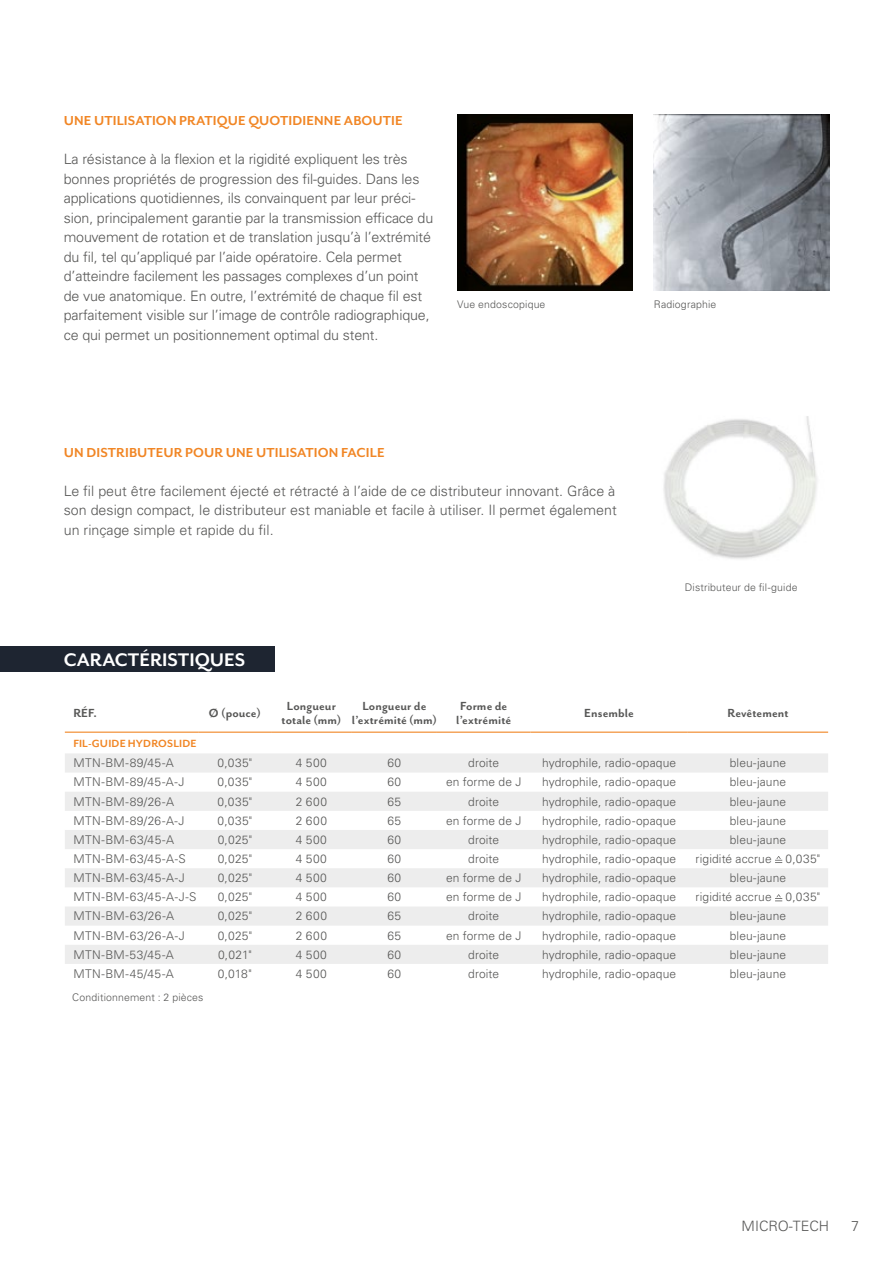
<style>
.page{position:relative;width:893px;height:1263px;background:#fff}
.page>*{position:absolute;margin:0;border:0;box-sizing:border-box;transform-origin:0 0}
.Bullit_Headline_NEW{font:700 21px "Mr Eaves San OT";color:#fff}
.Subline_Copy_FR{font:700 15px "Mr Eaves San OT";letter-spacing:.005em;color:#f18625}
.Copy_FR{font:300 14.25px/19.5px "Univers LT Std";letter-spacing:-.01em;color:#575756;text-align:justify}
.Tabelle_Kopf_NEW{font:700 13.5px/13.5px "Mr Eaves San OT";letter-spacing:.005em;color:#575756;text-align:center}
.Tabelle_NEW{font:300 12px "Univers LT Std";letter-spacing:.01em;color:#575756}
.Tabelle_Subline_NEW{font:700 12px "Mr Eaves San OT";letter-spacing:.02em;color:#f18625}
.BU_NEW{font:300 10.5px "Univers LT Std";letter-spacing:.015em;color:#575756}
</style>
<div class="page">
<img style="left:654px;top:115px;width:175px;height:175px">
<img style="left:457px;top:115px;width:175px;height:175px">
<img style="left:663px;top:416px;width:154px;height:143px">
<div style="left:0;top:646px;width:274px;height:26px;background:#1e2531"></div>
<svg style="left:65px;top:753px;width:763px;height:211px;fill:#ededed"></svg>
<hr style="left:65px;top:732px;width:134px;height:1px;background:#f18625">
<hr style="left:199px;top:732px;width:72px;height:1px;background:#f18625">
<hr style="left:271px;top:732px;width:81px;height:1px;background:#f18625">
<hr style="left:352px;top:732px;width:85px;height:1px;background:#f18625">
<hr style="left:437px;top:732px;width:93px;height:1px;background:#f18625">
<hr style="left:530px;top:732px;width:158px;height:1px;background:#f18625">
<hr style="left:688px;top:732px;width:140px;height:1px;background:#f18625">
<svg style="left:775px;top:856px;width:7px;height:7px"></svg>
<svg style="left:775px;top:894px;width:7px;height:7px"></svg>
<p class="Subline_Copy_FR" style="left:64px;top:112px;width:341px">UNE UTILISATION PRATIQUE QUOTIDIENNE ABOUTIE</p>
<p class="Copy_FR" style="left:64px;top:149px;width:371px;text-align:left">La résistance à la flexion et la rigidité expliquent les très bonnes propriétés de progression des fil‑guides. Dans les applications quotidiennes, ils convainquent par leur préci‑ sion, principalement garantie par la transmission efficace du mouvement de rotation et de translation jusqu’à l’extrémité du fil, tel qu’appliqué par l’aide opératoire. Cela permet d’atteindre facilement les passages complexes d’un point de vue anatomique. En outre, l’extrémité de chaque fil est parfaitement visible sur l’image de contrôle radiographique, ce qui permet un positionnement optimal du stent.</p>
<p class="BU_NEW" style="left:457px;top:298px;width:90px">Vue endoscopique</p>
<p class="BU_NEW" style="left:654px;top:298px;width:64px">Radiographie</p>
<p class="Subline_Copy_FR" style="left:64px;top:444px;width:322px">UN DISTRIBUTEUR POUR UNE UTILISATION FACILE</p>
<p class="Copy_FR" style="left:64px;top:481px;width:554px">Le fil peut être facilement éjecté et rétracté à l’aide de ce distributeur innovant. Grâce à son design compact, le distributeur est maniable et facile à utiliser. Il permet également un rinçage simple et rapide du fil.</p>
<p class="BU_NEW" style="left:685px;top:581px;width:114px">Distributeur de fil‑guide</p>
<p class="Bullit_Headline_NEW" style="left:64px;top:648px;width:183px">CARACTÉRISTIQUES</p>
<p class="Tabelle_Kopf_NEW" style="left:73px;top:706px;width:25px">RÉF.</p>
<p class="Tabelle_Kopf_NEW" style="left:209px;top:706px;width:53px">Ø (pouce)</p>
<p class="Tabelle_Kopf_NEW" style="left:282px;top:699px;width:61px">Longueur totale (mm)</p>
<p class="Tabelle_Kopf_NEW" style="left:352px;top:699px;width:87px">Longueur de l’extrémité (mm)</p>
<p class="Tabelle_Kopf_NEW" style="left:456px;top:699px;width:57px;text-align:left">Forme de l’extrémité</p>
<p class="Tabelle_Kopf_NEW" style="left:584px;top:706px;width:51px">Ensemble</p>
<p class="Tabelle_Kopf_NEW" style="left:727px;top:706px;width:63px">Revêtement</p>
<p class="Tabelle_Subline_NEW" style="left:73px;top:736px;width:125px">FIL-GUIDE HYDROSLIDE</p>
<p class="Tabelle_NEW" style="left:73px;top:756px;width:102px">MTN-BM-89/45-A</p>
<p class="Tabelle_NEW" style="left:218px;top:756px;width:36px">0,035"</p>
<p class="Tabelle_NEW" style="left:296px;top:756px;width:33px">4 500</p>
<p class="Tabelle_NEW" style="left:387px;top:756px;width:15px">60</p>
<p class="Tabelle_NEW" style="left:468px;top:756px;width:32px">droite</p>
<p class="Tabelle_NEW" style="left:542px;top:756px;width:136px">hydrophile, radio-opaque</p>
<p class="Tabelle_NEW" style="left:730px;top:756px;width:58px">bleu-jaune</p>
<p class="Tabelle_NEW" style="left:73px;top:775px;width:113px">MTN-BM-89/45-A-J</p>
<p class="Tabelle_NEW" style="left:218px;top:775px;width:36px">0,035"</p>
<p class="Tabelle_NEW" style="left:296px;top:775px;width:33px">4 500</p>
<p class="Tabelle_NEW" style="left:387px;top:775px;width:15px">60</p>
<p class="Tabelle_NEW" style="left:446px;top:775px;width:77px">en forme de J</p>
<p class="Tabelle_NEW" style="left:542px;top:775px;width:136px">hydrophile, radio-opaque</p>
<p class="Tabelle_NEW" style="left:730px;top:775px;width:58px">bleu-jaune</p>
<p class="Tabelle_NEW" style="left:73px;top:794px;width:102px">MTN-BM-89/26-A</p>
<p class="Tabelle_NEW" style="left:218px;top:794px;width:36px">0,035"</p>
<p class="Tabelle_NEW" style="left:296px;top:794px;width:33px">2 600</p>
<p class="Tabelle_NEW" style="left:387px;top:794px;width:15px">65</p>
<p class="Tabelle_NEW" style="left:468px;top:794px;width:32px">droite</p>
<p class="Tabelle_NEW" style="left:542px;top:794px;width:136px">hydrophile, radio-opaque</p>
<p class="Tabelle_NEW" style="left:730px;top:794px;width:58px">bleu-jaune</p>
<p class="Tabelle_NEW" style="left:73px;top:813px;width:113px">MTN-BM-89/26-A-J</p>
<p class="Tabelle_NEW" style="left:218px;top:813px;width:36px">0,035"</p>
<p class="Tabelle_NEW" style="left:296px;top:813px;width:33px">2 600</p>
<p class="Tabelle_NEW" style="left:387px;top:813px;width:15px">65</p>
<p class="Tabelle_NEW" style="left:446px;top:813px;width:77px">en forme de J</p>
<p class="Tabelle_NEW" style="left:542px;top:813px;width:136px">hydrophile, radio-opaque</p>
<p class="Tabelle_NEW" style="left:730px;top:813px;width:58px">bleu-jaune</p>
<p class="Tabelle_NEW" style="left:73px;top:832px;width:102px">MTN-BM-63/45-A</p>
<p class="Tabelle_NEW" style="left:218px;top:832px;width:36px">0,025"</p>
<p class="Tabelle_NEW" style="left:296px;top:832px;width:33px">4 500</p>
<p class="Tabelle_NEW" style="left:387px;top:832px;width:15px">60</p>
<p class="Tabelle_NEW" style="left:468px;top:832px;width:32px">droite</p>
<p class="Tabelle_NEW" style="left:542px;top:832px;width:136px">hydrophile, radio-opaque</p>
<p class="Tabelle_NEW" style="left:730px;top:832px;width:58px">bleu-jaune</p>
<p class="Tabelle_NEW" style="left:73px;top:851px;width:114px">MTN-BM-63/45-A-S</p>
<p class="Tabelle_NEW" style="left:218px;top:851px;width:36px">0,025"</p>
<p class="Tabelle_NEW" style="left:296px;top:851px;width:33px">4 500</p>
<p class="Tabelle_NEW" style="left:387px;top:851px;width:15px">60</p>
<p class="Tabelle_NEW" style="left:468px;top:851px;width:32px">droite</p>
<p class="Tabelle_NEW" style="left:542px;top:851px;width:136px">hydrophile, radio-opaque</p>
<p class="Tabelle_NEW" style="left:696px;top:851px;width:126px">rigidité accrue 0,035"</p>
<p class="Tabelle_NEW" style="left:73px;top:871px;width:113px">MTN-BM-63/45-A-J</p>
<p class="Tabelle_NEW" style="left:218px;top:871px;width:36px">0,025"</p>
<p class="Tabelle_NEW" style="left:296px;top:871px;width:33px">4 500</p>
<p class="Tabelle_NEW" style="left:387px;top:871px;width:15px">60</p>
<p class="Tabelle_NEW" style="left:446px;top:871px;width:77px">en forme de J</p>
<p class="Tabelle_NEW" style="left:542px;top:871px;width:136px">hydrophile, radio-opaque</p>
<p class="Tabelle_NEW" style="left:730px;top:871px;width:58px">bleu-jaune</p>
<p class="Tabelle_NEW" style="left:73px;top:890px;width:125px">MTN-BM-63/45-A-J-S</p>
<p class="Tabelle_NEW" style="left:218px;top:890px;width:36px">0,025"</p>
<p class="Tabelle_NEW" style="left:296px;top:890px;width:33px">4 500</p>
<p class="Tabelle_NEW" style="left:387px;top:890px;width:15px">60</p>
<p class="Tabelle_NEW" style="left:446px;top:890px;width:77px">en forme de J</p>
<p class="Tabelle_NEW" style="left:542px;top:890px;width:136px">hydrophile, radio-opaque</p>
<p class="Tabelle_NEW" style="left:696px;top:890px;width:126px">rigidité accrue 0,035"</p>
<p class="Tabelle_NEW" style="left:73px;top:909px;width:102px">MTN-BM-63/26-A</p>
<p class="Tabelle_NEW" style="left:218px;top:909px;width:36px">0,025"</p>
<p class="Tabelle_NEW" style="left:296px;top:909px;width:33px">2 600</p>
<p class="Tabelle_NEW" style="left:387px;top:909px;width:15px">65</p>
<p class="Tabelle_NEW" style="left:468px;top:909px;width:32px">droite</p>
<p class="Tabelle_NEW" style="left:542px;top:909px;width:136px">hydrophile, radio-opaque</p>
<p class="Tabelle_NEW" style="left:730px;top:909px;width:58px">bleu-jaune</p>
<p class="Tabelle_NEW" style="left:73px;top:928px;width:113px">MTN-BM-63/26-A-J</p>
<p class="Tabelle_NEW" style="left:218px;top:928px;width:36px">0,025"</p>
<p class="Tabelle_NEW" style="left:296px;top:928px;width:33px">2 600</p>
<p class="Tabelle_NEW" style="left:387px;top:928px;width:15px">65</p>
<p class="Tabelle_NEW" style="left:446px;top:928px;width:77px">en forme de J</p>
<p class="Tabelle_NEW" style="left:542px;top:928px;width:136px">hydrophile, radio-opaque</p>
<p class="Tabelle_NEW" style="left:730px;top:928px;width:58px">bleu-jaune</p>
<p class="Tabelle_NEW" style="left:73px;top:947px;width:102px">MTN-BM-53/45-A</p>
<p class="Tabelle_NEW" style="left:218px;top:947px;width:35px">0,021"</p>
<p class="Tabelle_NEW" style="left:296px;top:947px;width:33px">4 500</p>
<p class="Tabelle_NEW" style="left:387px;top:947px;width:15px">60</p>
<p class="Tabelle_NEW" style="left:468px;top:947px;width:32px">droite</p>
<p class="Tabelle_NEW" style="left:542px;top:947px;width:136px">hydrophile, radio-opaque</p>
<p class="Tabelle_NEW" style="left:730px;top:947px;width:58px">bleu-jaune</p>
<p class="Tabelle_NEW" style="left:73px;top:966px;width:102px">MTN-BM-45/45-A</p>
<p class="Tabelle_NEW" style="left:218px;top:966px;width:35px">0,018"</p>
<p class="Tabelle_NEW" style="left:296px;top:966px;width:33px">4 500</p>
<p class="Tabelle_NEW" style="left:387px;top:966px;width:15px">60</p>
<p class="Tabelle_NEW" style="left:468px;top:966px;width:32px">droite</p>
<p class="Tabelle_NEW" style="left:542px;top:966px;width:136px">hydrophile, radio-opaque</p>
<p class="Tabelle_NEW" style="left:730px;top:966px;width:58px">bleu-jaune</p>
<p class="BU_NEW" style="left:72px;top:991px;width:133px">Conditionnement : 2 pièces</p>
<p class="Copy_FR" style="left:742px;top:1216px;width:89px">MICRO-TECH</p>
<p class="Copy_FR" style="left:851px;top:1216px;width:9px">7</p>
</div>
